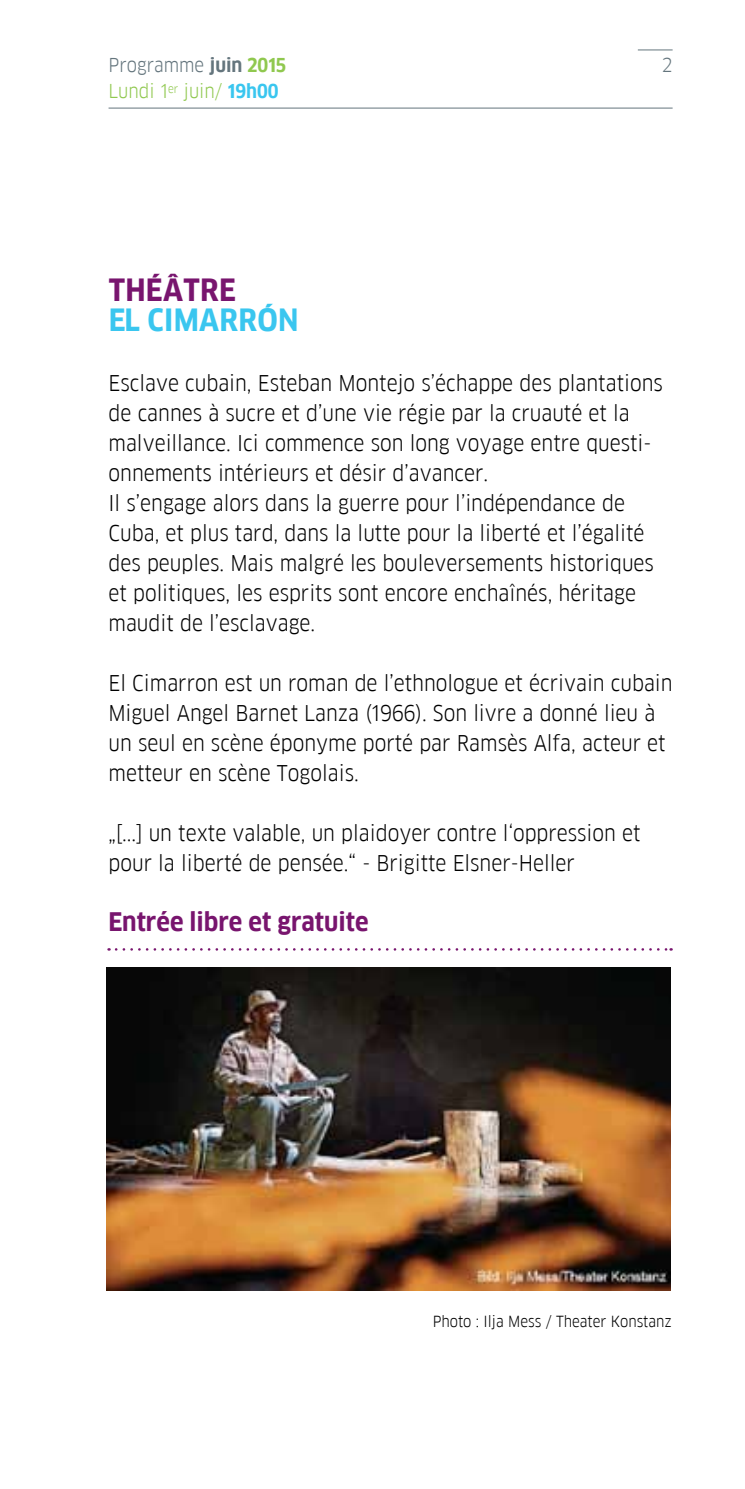
<style>
.page{position:relative;width:745px;height:1489px;background:#fff}
.page>*{position:absolute;margin:0;border:0;box-sizing:border-box;transform-origin:0 0}
.t1{font:700 30px "Goethe FF Clan";letter-spacing:.01em;color:#3ac6ef}
.t2{font:700 30px "Goethe FF Clan";letter-spacing:.01em;color:#78156e}
.t3{font:700 25px "Goethe FF Clan";color:#78156e}
.t4{font:21.25px/30px "Goethe FF Clan";color:#000}
.t5{font:18.75px "Goethe FF Clan";color:#64757d}
.t6{font:18.75px "Goethe FF Clan";color:#90c84f}
.t7{font:15px "Goethe FF Clan";color:#000}
.s1{font-weight:700}
.s2{font-weight:700;color:#90c84f}
.s3{font-weight:700;color:#3ac6ef}
</style>
<div class="page">
<img style="left:106px;top:967px;width:564px;height:323px">
<svg style="left:116px;top:948px;width:555px;height:2px"></svg>
<hr style="left:108px;top:108px;width:564px;height:1px;background:#64757d">
<hr style="left:637px;top:49px;width:35px;height:1px;background:#64757d">
<p class="t5" style="left:108px;top:54px;width:179px">Programme <span class="s1">juin</span> <span class="s2">2015</span></p>
<p class="t5" style="left:661px;top:54px;width:12px">2</p>
<p class="t6" style="left:108px;top:80px;width:171px">Lundi 1<sup>er</sup> juin/ <span class="s3">19h00</span></p>
<h1 class="t2" style="left:109px;top:272px;width:126px">Théâtre</h1>
<h1 class="t1" style="left:109px;top:302px;width:74px">El Cima</h1>
<h1 class="t1" style="left:219px;top:302px;width:77px">rrón</h1>
<p class="t4" style="left:108px;top:368px;width:555px">Esclave cubain, Esteban Montejo s’échappe des plantations de cannes à sucre et d’une vie régie par la cruauté et la malveillance. Ici commence son long voyage entre questi&shy;onnements intérieurs et désir d’avancer.<br>Il s’engage alors dans la guerre pour l’indépendance de Cuba, et plus tard, dans la lutte pour la liberté et l’égalité des peuples. Mais malgré les bouleversements historiques et politiques, les esprits sont encore enchaînés, héritage maudit de l’esclavage.</p>
<p class="t4" style="left:108px;top:668px;width:565px">El Cimarron est un roman de l’ethnologue et écrivain cubain Miguel Angel Barnet Lanza (1966). Son livre a donné lieu à un seul en scène éponyme porté par Ramsès Alfa, acteur et metteur en scène Togolais.</p>
<p class="t4" style="left:108px;top:818px;width:533px">„[...] un texte valable, un plaidoyer contre l‘oppression et pour la liberté de pensée.“ - Brigitte Elsner-Heller</p>
<p class="t3" style="left:108px;top:907px;width:261px">Entrée libre et gratuite</p>
<p class="t7" style="left:432px;top:1312px;width:240px">Photo : Ilja Mess / Theater Konstanz</p>
</div>
